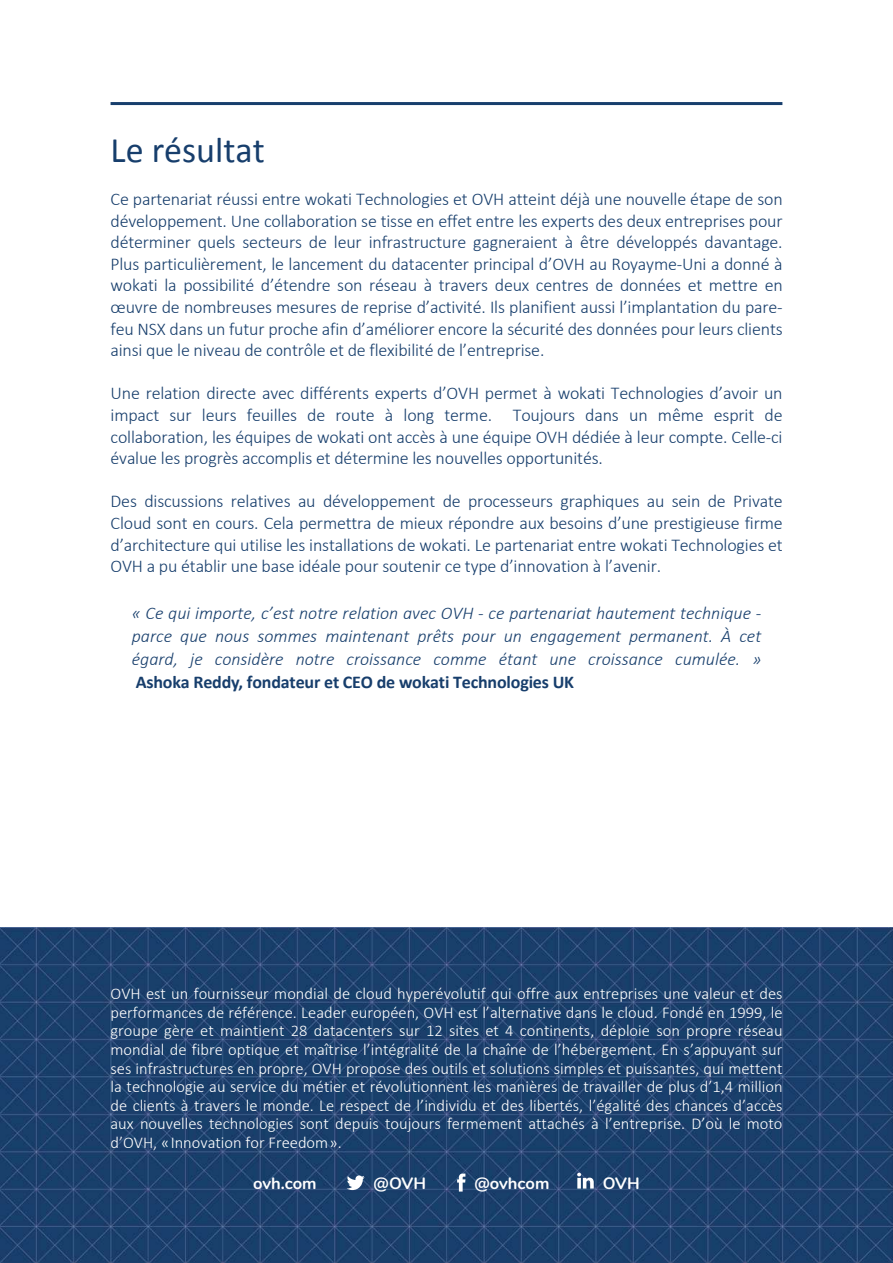
<style>
.page{position:relative;width:893px;height:1263px;background:#fff}
.page>*{position:absolute;margin:0;border:0;box-sizing:border-box;transform-origin:0 0}
.t1{font:36px "Calibri";color:#173e6c}
.t2{font:300 18px/21.6px "Calibri";letter-spacing:-.01em;color:#173e6c;text-align:justify}
.t3{font:italic 300 18px/23px "Calibri";color:#173e6c;text-align:justify}
.t4{font:300 16.5px/18.6px "Calibri";color:#fff;text-align:justify}
.t5{font:700 16.5px "Nunito";color:#fff}
.s1{font-weight:700;font-style:normal}
</style>
<div class="page">
<img style="left:0;top:927px;width:893px;height:336px">
<hr style="left:111px;top:102px;width:671px;height:3px;background:#173e6c">
<svg style="left:347px;top:1175px;width:18px;height:15px"></svg>
<svg style="left:457px;top:1173px;width:8px;height:18px"></svg>
<svg style="left:577px;top:1173px;width:17px;height:15px"></svg>
<h1 class="t1" style="left:111px;top:127px;width:156px">Le résultat</h1>
<p class="t2" style="left:111px;top:188px;width:674px">Ce partenariat réussi entre wokati Technologies et OVH atteint déjà une nouvelle étape de son développement. Une collaboration se tisse en effet entre les experts des deux entreprises pour déterminer quels secteurs de leur infrastructure gagneraient à être développés davantage.<br>Plus particulièrement, le lancement du datacenter principal d’OVH au Royayme-Uni a donné à wokati la possibilité d’étendre son réseau à travers deux centres de données et mettre en œuvre de nombreuses mesures de reprise d’activité. Ils planifient aussi l’implantation du pare&shy;feu NSX dans un futur proche afin d’améliorer encore la sécurité des données pour leurs clients ainsi que le niveau de contrôle et de flexibilité de l’entreprise.</p>
<p class="t2" style="left:111px;top:382px;width:674px">Une relation directe avec différents experts d’OVH permet à wokati Technologies d’avoir un impact sur leurs feuilles de route à long terme. Toujours dans un même esprit de collaboration, les équipes de wokati ont accès à une équipe OVH dédiée à leur compte. Celle-ci évalue les progrès accomplis et détermine les nouvelles opportunités.</p>
<p class="t2" style="left:111px;top:490px;width:674px">Des discussions relatives au développement de processeurs graphiques au sein de Private Cloud sont en cours. Cela permettra de mieux répondre aux besoins d’une prestigieuse firme d’architecture qui utilise les installations de wokati. Le partenariat entre wokati Technologies et OVH a pu établir une base idéale pour soutenir ce type d’innovation à l’avenir.</p>
<p class="t3" style="left:132px;top:602px;width:631px">« Ce qui importe, c’est notre relation avec OVH - ce partenariat hautement technique - parce que nous sommes maintenant prêts pour un engagement permanent. À cet égard, je considère notre croissance comme étant une croissance cumulée. » <span class="s1">Ashoka Reddy,</span> <span class="s1">fondateur et CEO de wokati Technologies UK</span></p>
<p class="t4" style="left:111px;top:984px;width:673px">OVH est un fournisseur mondial de cloud hyperévolutif qui offre aux entreprises une valeur et des performances de référence. Leader européen, OVH est l’alternative dans le cloud. Fondé en 1999, le groupe gère et maintient 28 datacenters sur 12 sites et 4 continents, déploie son propre réseau mondial de fibre optique et maîtrise l’intégralité de la chaîne de l’hébergement. En s’appuyant sur ses infrastructures en propre, OVH propose des outils et solutions simples et puissantes, qui mettent la technologie au service du métier et révolutionnent les manières de travailler de plus d’1,4 million de clients à travers le monde. Le respect de l’individu et des libertés, l’égalité des chances d’accès aux nouvelles technologies sont depuis toujours fermement attachés à l’entreprise. D’où le moto d’OVH, « Innovation for Freedom ».</p>
<p class="t5" style="left:253px;top:1171px;width:65px">ovh.com</p>
<p class="t5" style="left:374px;top:1171px;width:54px">@OVH</p>
<p class="t5" style="left:474px;top:1171px;width:77px">@ovhcom</p>
<p class="t5" style="left:603px;top:1171px;width:38px">OVH</p>
</div>
